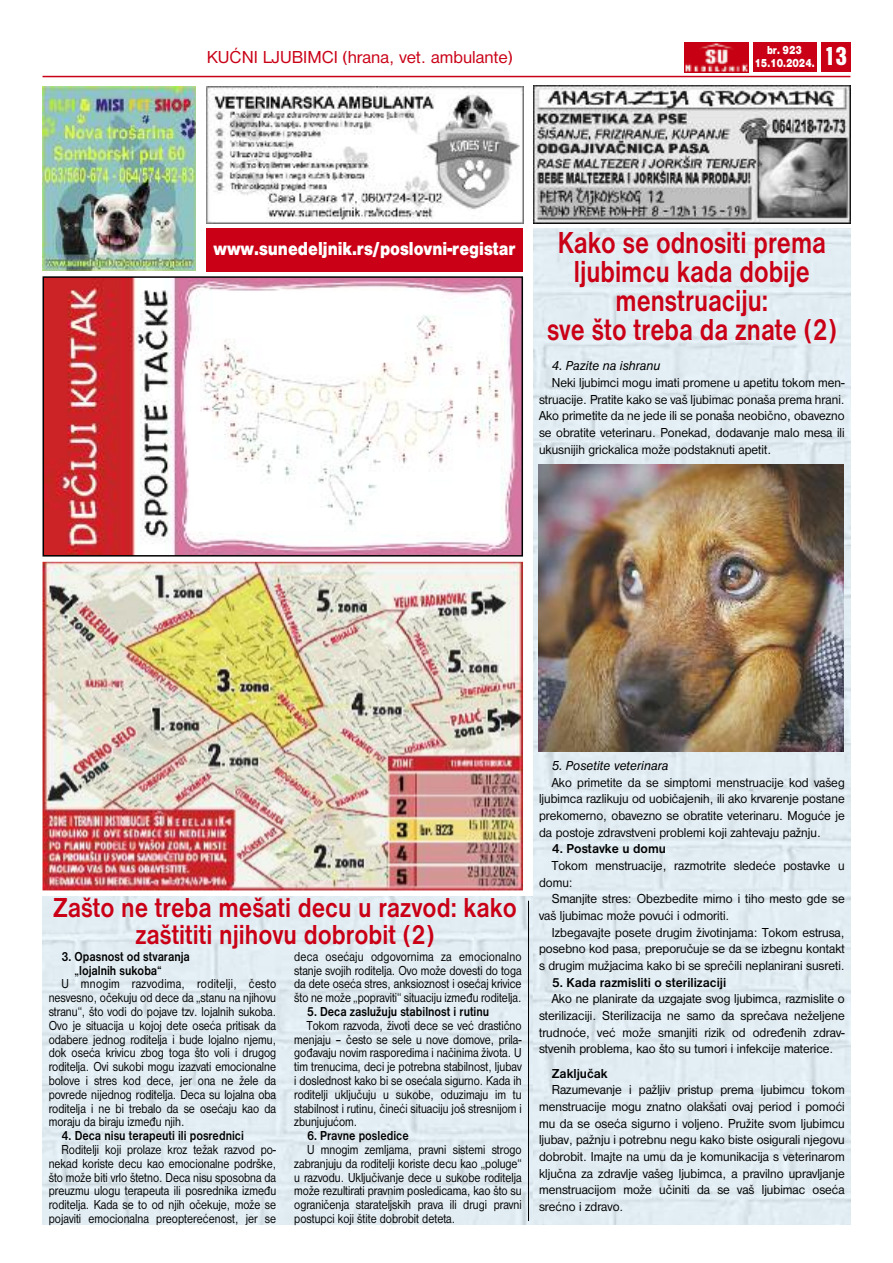
<style>
.page{position:relative;width:893px;height:1263px;background:#fff}
.page>*{position:absolute;margin:0;border:0;box-sizing:border-box;transform-origin:0 0}
.t1{font:700 31.5px/29px "Nimbus San DEE";color:#ca0016;text-align:center;scale:.8 1}
.t2{font:700 28.5px/27px "Nimbus San DEE";color:#ca0016;text-align:center;scale:.85 1}
.t3{font:27px "Nimbus San DEE Blac Cond";color:#fff}
.t4{font:19.5px "Nimbus San DEE Blac";color:#fff;scale:.85 1}
.t5{font:18px "Nimbus San DEE";color:#ca0016}
.t6{font:13.5px/13.8px "Nimbus San DEE";color:#000;text-align:justify;scale:.85 1}
.t7{font:13.5px/16.6px "Nimbus San DEE";color:#000;text-align:justify;scale:.95 1}
.t8{font:700 13.5px/13.8px "Nimbus San DEE";color:#000;scale:.85 1}
.t9{font:700 13.5px "Nimbus San DEE";color:#000;scale:.95 1}
.t10{font:italic 13.5px "Nimbus San DEE";color:#000;scale:.95 1}
.t11{font:12px/13.5px "Nimbus San DEE Blac";color:#fff;text-align:center;scale:.8 1}
</style>
<div class="page">
<div style="left:821px;top:43px;width:29px;height:29px;background:#ca0016"></div>
<div style="left:753px;top:43px;width:63px;height:29px;background:#ca0016"></div>
<img style="left:685px;top:43px;width:63px;height:29px">
<hr style="left:43px;top:76px;width:807px;height:1px;background:#ca0016">
<img style="left:206px;top:87px;width:317px;height:137px">
<img style="left:534px;top:85px;width:316px;height:139px">
<img style="left:43px;top:87px;width:153px;height:184px">
<img style="left:46px;top:279px;width:474px;height:274px">
<div style="left:43px;top:276px;width:480px;height:280px;border:2px solid #000"></div>
<div style="left:206px;top:228px;width:317px;height:43px;background:#ca0016"></div>
<img style="left:43px;top:562px;width:480px;height:328px">
<img style="left:43px;top:896px;width:491px;height:329px">
<img style="left:534px;top:228px;width:316px;height:997px">
<hr style="left:528px;top:901px;width:1px;height:320px;background:#000">
<img style="left:539px;top:464px;width:304px;height:287px">
<p class="t11" style="left:754px;top:43px;width:77px">br. 923<br>15.10.2024.</p>
<h3 class="t5" style="left:207px;top:47px;width:307px">KUĆNI LJUBIMCI (hrana, vet. ambulante)</h3>
<h3 class="t3" style="left:824px;top:40px;width:25px">13</h3>
<h3 class="t4" style="left:214px;top:236px;width:357px">www.sunedeljnik.rs/poslovni-registar</h3>
<h1 class="t1" style="left:547px;top:228px;width:364px">Kako se odnositi prema ljubimcu kada dobije menstruaciju:<br>sve što treba da znate (2)</h1>
<p class="t10" style="left:552px;top:358px;width:116px">4. Pazite na ishranu</p>
<p class="t7" style="left:539px;top:374px;width:323px;text-indent:13px">Neki ljubimci mogu imati promene u apetitu tokom men&shy;struacije. Pratite kako se vaš ljubimac ponaša prema hrani.<br>Ako primetite da ne jede ili se ponaša neobično, obavezno se obratite veterinaru. Ponekad, dodavanje malo mesa ili ukusnijih grickalica može podstaknuti apetit.</p>
<h2 class="t2" style="left:53px;top:893px;width:547px">Zašto ne treba mešati decu u razvod: kako zaštititi njihovu dobrobit (2)</h2>
<p class="t8" style="left:75px;top:949px;width:137px;text-indent:-13px">3. Opasnost od stvaranja „lojalnih sukoba“</p>
<p class="t6" style="left:49px;top:977px;width:269px;text-indent:13px">U mnogim razvodima, roditelji, često nesvesno, očekuju od dece da „stanu na njihovu stranu“, što vodi do pojave tzv. lojalnih sukoba.<br>Ovo je situacija u kojoj dete oseća pritisak da odabere jednog roditelja i bude lojalno njemu, dok oseća krivicu zbog toga što voli i drugog roditelja. Ovi sukobi mogu izazvati emocionalne bolove i stres kod dece, jer ona ne žele da povrede nijednog roditelja. Deca su lojalna oba roditelja i ne bi trebalo da se osećaju kao da moraju da biraju između njih.</p>
<p class="t8" style="left:62px;top:1129px;width:216px">4. Deca nisu terapeuti ili posrednici</p>
<p class="t6" style="left:49px;top:1142px;width:269px;text-indent:13px">Roditelji koji prolaze kroz težak razvod po&shy;nekad koriste decu kao emocionalne podrške, što može biti vrlo štetno. Deca nisu sposobna da preuzmu ulogu terapeuta ili posrednika između roditelja. Kada se to od njih očekuje, može se pojaviti emocionalna preopterećenost, jer se</p>
<p class="t6" style="left:294px;top:949px;width:269px">deca osećaju odgovornima za emocionalno stanje svojih roditelja. Ovo može dovesti do toga da dete oseća stres, anksioznost i osećaj krivice što ne može „popraviti“ situaciju između roditelja.</p>
<p class="t8" style="left:307px;top:1004px;width:216px">5. Deca zaslužuju stabilnost i rutinu</p>
<p class="t6" style="left:294px;top:1018px;width:269px;text-indent:13px">Tokom razvoda, životi dece se već drastično menjaju – često se sele u nove domove, prila&shy;gođavaju novim rasporedima i načinima života. U tim trenucima, deci je potrebna stabilnost, ljubav i doslednost kako bi se osećala sigurno. Kada ih roditelji uključuju u sukobe, oduzimaju im tu stabilnost i rutinu, čineći situaciju još stresnijom i zbunjujućom.</p>
<p class="t8" style="left:307px;top:1129px;width:121px">6. Pravne posledice</p>
<p class="t6" style="left:294px;top:1142px;width:269px;text-indent:13px">U mnogim zemljama, pravni sistemi strogo zabranjuju da roditelji koriste decu kao „poluge“ u razvodu. Uključivanje dece u sukobe roditelja može rezultirati pravnim posledicama, kao što su ograničenja starateljskih prava ili drugi pravni postupci koji štite dobrobit deteta.</p>
<p class="t10" style="left:552px;top:757px;width:124px">5. Posetite veterinara</p>
<p class="t7" style="left:539px;top:774px;width:323px;text-indent:13px">Ako primetite da se simptomi menstruacije kod vašeg ljubimca razlikuju od uobičajenih, ili ako krvarenje postane prekomerno, obavezno se obratite veterinaru. Moguće je da postoje zdravstveni problemi koji zahtevaju pažnju.</p>
<p class="t9" style="left:552px;top:841px;width:122px">4. Postavke u domu</p>
<p class="t7" style="left:539px;top:857px;width:323px;text-indent:13px">Tokom menstruacije, razmotrite sledeće postavke u domu:</p>
<p class="t7" style="left:539px;top:890px;width:323px;text-indent:13px">Smanjite stres: Obezbedite mirno i tiho mesto gde se vaš ljubimac može povući i odmoriti.</p>
<p class="t7" style="left:539px;top:924px;width:323px;text-indent:13px">Izbegavajte posete drugim životinjama: Tokom estrusa, posebno kod pasa, preporučuje se da se izbegnu kontakt s drugim mužjacima kako bi se sprečili neplanirani susreti.</p>
<p class="t9" style="left:552px;top:974px;width:185px">5. Kada razmisliti o sterilizaciji</p>
<p class="t7" style="left:539px;top:990px;width:323px;text-indent:13px">Ako ne planirate da uzgajate svog ljubimca, razmislite o sterilizaciji. Sterilizacija ne samo da sprečava neželjene trudnoće, već može smanjiti rizik od određenih zdrav&shy;stvenih problema, kao što su tumori i infekcije materice.</p>
<p class="t9" style="left:552px;top:1065px;width:60px">Zaključak</p>
<p class="t7" style="left:539px;top:1081px;width:323px;text-indent:13px">Razumevanje i pažljiv pristup prema ljubimcu tokom menstruacije mogu znatno olakšati ovaj period i pomoći mu da se oseća sigurno i voljeno. Pružite svom ljubimcu ljubav, pažnju i potrebnu negu kako biste osigurali njegovu dobrobit. Imajte na umu da je komunikacija s veterinarom ključna za zdravlje vašeg ljubimca, a pravilno upravljanje menstruacijom može učiniti da se vaš ljubimac oseća srećno i zdravo.</p>
</div>
